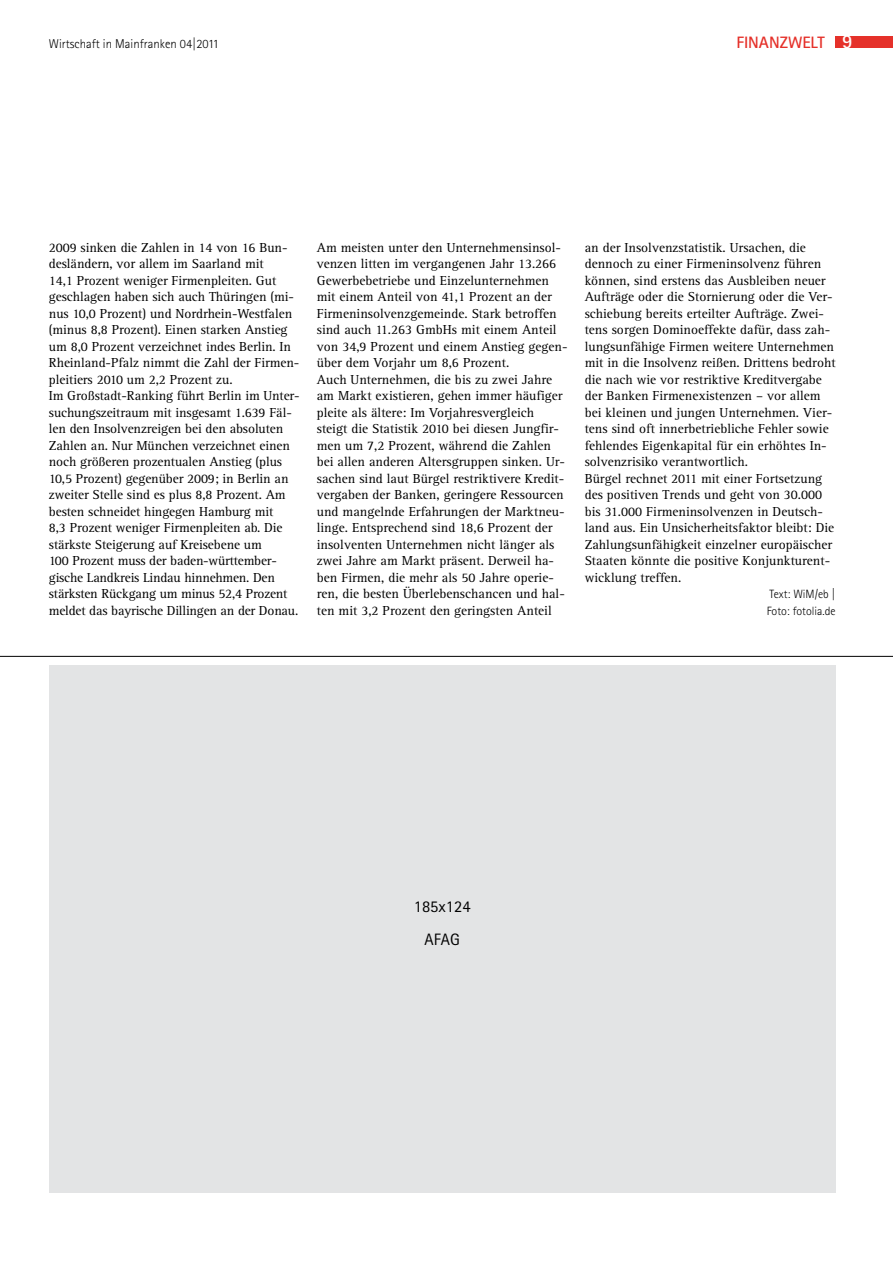
<style>
.page{position:relative;width:893px;height:1263px;background:#fff}
.page>*{position:absolute;margin:0;border:0;box-sizing:border-box;transform-origin:0 0}
.t1{font:700 16.5px "Rotis Sans Serif Pro";color:#e5312a}
.t2{font:16.5px/33px "Rotis Sans Serif Pro";color:#000;text-align:center}
.t3{font:13.5px/16.5px "Rotis Serif Pro";color:#000}
.t4{font:300 12.75px "Rotis Sans Serif Pro";color:#000}
.t5{font:300 12px/16.5px "Rotis Sans Serif Pro";color:#000}
.s1{font-size:19.5px;color:#fff}
</style>
<div class="page">
<div style="left:836px;top:36px;width:57px;height:12px;background:#e5312a"></div>
<div style="left:49px;top:665px;width:787px;height:527px;background:#e3e4e5"></div>
<hr style="left:0;top:656px;width:893px;height:1px;background:#000">
<p class="t4" style="left:49px;top:36px;width:172px">Wirtschaft in Mainfranken 04|2011</p>
<p class="t1" style="left:736px;top:32px;width:118px">FINANZWELT <span class="s1">9</span></p>
<p class="t3" style="left:49px;top:239px;width:252px">2009 sinken die Zahlen in 14 von 16 Bun&shy;desländern, vor allem im Saarland mit<br>14,1 Prozent weniger Firmenpleiten. Gut geschlagen haben sich auch Thüringen (mi&shy;nus 10,0 Prozent) und Nordrhein-Westfalen (minus 8,8 Prozent). Einen starken Anstieg um 8,0 Prozent verzeichnet indes Berlin. In Rheinland-Pfalz nimmt die Zahl der Firmen&shy;pleitiers 2010 um 2,2 Prozent zu.<br>Im Großstadt-Ranking führt Berlin im Unter&shy;suchungszeitraum mit insgesamt 1.639 Fäl&shy;len den Insolvenzreigen bei den absoluten Zahlen an. Nur München verzeichnet einen noch größeren prozentualen Anstieg (plus 10,5 Prozent) gegenüber 2009; in Berlin an zweiter Stelle sind es plus 8,8 Prozent. Am besten schneidet hingegen Hamburg mit<br>8,3 Prozent weniger Firmenpleiten ab. Die stärkste Steigerung auf Kreisebene um<br>100 Prozent muss der baden-württember&shy;gische Landkreis Lindau hinnehmen. Den stärksten Rückgang um minus 52,4 Prozent meldet das bayrische Dillingen an der Donau.</p>
<p class="t3" style="left:317px;top:239px;width:252px">Am meisten unter den Unternehmensinsol&shy;venzen litten im vergangenen Jahr 13.266<br>Gewerbebetriebe und Einzelunternehmen mit einem Anteil von 41,1 Prozent an der Firmeninsolvenzgemeinde. Stark betroffen sind auch 11.263 GmbHs mit einem Anteil von 34,9 Prozent und einem Anstieg gegen&shy;über dem Vorjahr um 8,6 Prozent.<br>Auch Unternehmen, die bis zu zwei Jahre am Markt existieren, gehen immer häufiger pleite als ältere: Im Vorjahresvergleich steigt die Statistik 2010 bei diesen Jungfir&shy;men um 7,2 Prozent, während die Zahlen bei allen anderen Altersgruppen sinken. Ur&shy;sachen sind laut Bürgel restriktivere Kredit&shy;vergaben der Banken, geringere Ressourcen und mangelnde Erfahrungen der Marktneu&shy;linge. Entsprechend sind 18,6 Prozent der insolventen Unternehmen nicht länger als zwei Jahre am Markt präsent. Derweil ha&shy;ben Firmen, die mehr als 50 Jahre operie&shy;ren, die besten Überlebenschancen und hal&shy;ten mit 3,2 Prozent den geringsten Anteil</p>
<p class="t3" style="left:585px;top:239px;width:252px">an der Insolvenzstatistik. Ursachen, die dennoch zu einer Firmeninsolvenz führen können, sind erstens das Ausbleiben neuer Aufträge oder die Stornierung oder die Ver&shy;schiebung bereits erteilter Aufträge. Zwei&shy;tens sorgen Dominoeffekte dafür, dass zah&shy;lungsunfähige Firmen weitere Unternehmen mit in die Insolvenz reißen. Drittens bedroht die nach wie vor restriktive Kreditvergabe der Banken Firmenexistenzen – vor allem bei kleinen und jungen Unternehmen. Vier&shy;tens sind oft innerbetriebliche Fehler sowie fehlendes Eigenkapital für ein erhöhtes In&shy;solvenzrisiko verantwortlich.<br>Bürgel rechnet 2011 mit einer Fortsetzung des positiven Trends und geht von 30.000 bis 31.000 Firmeninsolvenzen in Deutsch&shy;land aus. Ein Unsicherheitsfaktor bleibt: Die Zahlungsunfähigkeit einzelner europäischer Staaten könnte die positive Konjunkturent&shy;wicklung treffen.</p>
<p class="t5" style="left:767px;top:586px;width:70px">Text: WiM/eb |<br>Foto: fotolia.de</p>
<p class="t2" style="left:414px;top:890px;width:58px">185x124<br>AFAG</p>
</div>
